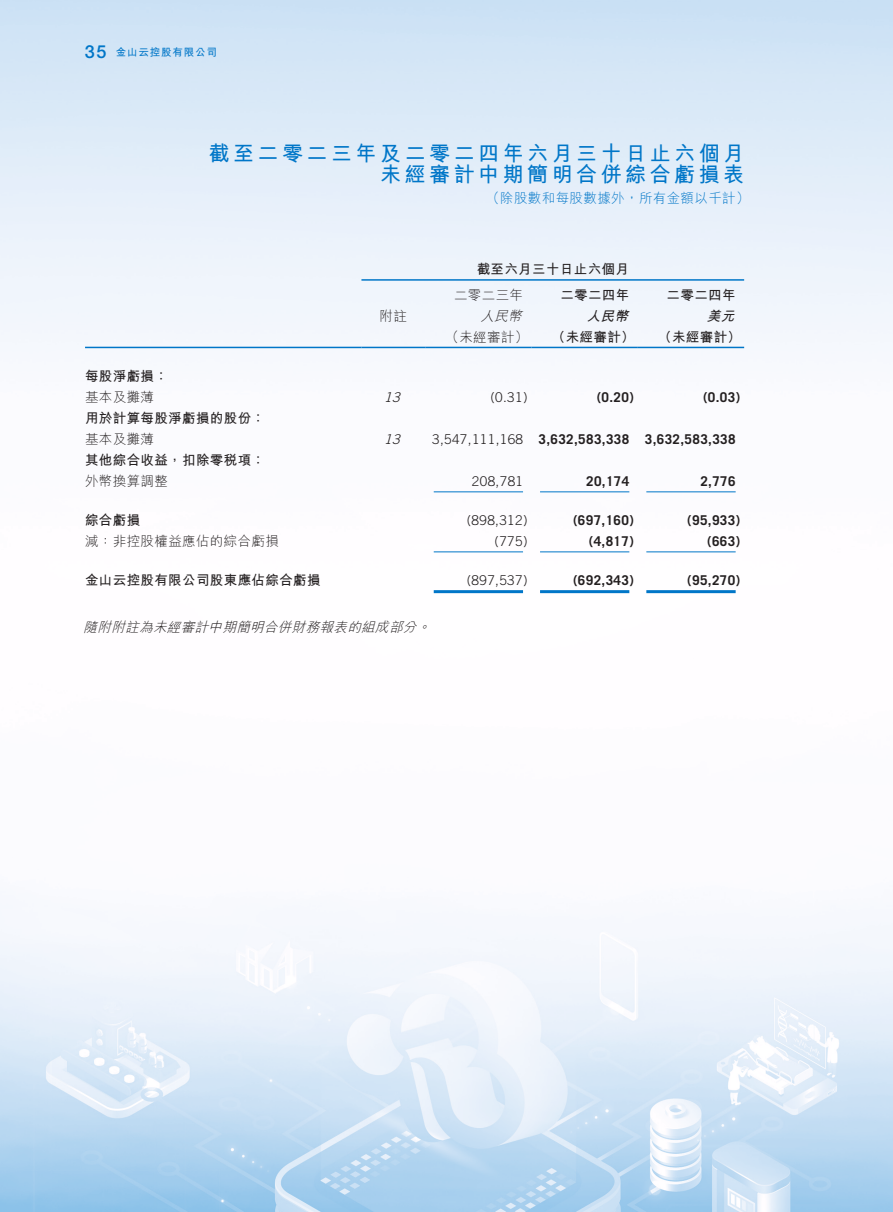
<style>
.page{position:relative;width:893px;height:1212px;background:#fff}
.page>*{position:absolute;margin:0;border:0;box-sizing:border-box;transform-origin:0 0}
.t1{font:700 21px/21px "M Hei HK";letter-spacing:.165em;color:#0076c8;text-align:right}
.t2{font:500 18px "Helvetica Neue LT Std";color:#0076c8}
.t3{font:700 13.5px "Trade Gothic LT Std";letter-spacing:.03em;color:#231f20}
.t4{font:700 13.5px "M Hei HK";letter-spacing:.03em;color:#231f20}
.t5{font:300 13.5px "Trade Gothic LT Std";letter-spacing:.03em;color:#231f20}
.t6{font:300 13.5px "M Hei HK";letter-spacing:.03em;color:#231f20}
.t7{font:italic 300 13.5px "M Hei HK";color:#231f20}
.t8{font:300 13.5px "M Hei HK";letter-spacing:.03em;color:#0076c8}
.t9{font:italic 700 13.5px "M Hei HK";color:#231f20}
.t10{font:italic 300 13.5px "Trade Gothic LT Std";color:#231f20}
.t11{font:700 10.5px "M Hei HK";letter-spacing:.08em;color:#0076c8}
</style>
<div class="page">
<img style="left:0;top:0;width:893px;height:1212px">
<hr style="left:361px;top:279px;width:383px;height:2px;background:#0076c8">
<hr style="left:85px;top:347px;width:276px;height:1px;background:#0076c8">
<hr style="left:361px;top:347px;width:64px;height:1px;background:#0076c8">
<hr style="left:425px;top:347px;width:106px;height:1px;background:#0076c8">
<hr style="left:531px;top:347px;width:107px;height:1px;background:#0076c8">
<hr style="left:638px;top:347px;width:106px;height:1px;background:#0076c8">
<hr style="left:434px;top:491px;width:89px;height:1px;background:#0076c8">
<hr style="left:540px;top:491px;width:89px;height:1px;background:#0076c8">
<hr style="left:646px;top:491px;width:90px;height:1px;background:#0076c8">
<hr style="left:434px;top:551px;width:89px;height:1px;background:#0076c8">
<hr style="left:540px;top:551px;width:89px;height:1px;background:#0076c8">
<hr style="left:646px;top:551px;width:90px;height:1px;background:#0076c8">
<hr style="left:434px;top:590px;width:89px;height:3px;background:#0076c8">
<hr style="left:540px;top:590px;width:89px;height:3px;background:#0076c8">
<hr style="left:646px;top:590px;width:90px;height:3px;background:#0076c8">
<h2 class="t2" style="left:85px;top:41px;width:23px">35</h2>
<p class="t11" style="left:116px;top:44px;width:103px">金山云控股有限公司</p>
<h1 class="t1" style="left:209px;top:141px;width:537px">截至二零二三年及二零二四年六月三十日止六個月未經審計中期簡明合併綜合虧損表</h1>
<p class="t8" style="left:486px;top:191px;width:265px">（除股數和每股數據外，所有金額以千計(</p>
<p class="t6" style="left:380px;top:309px;width:29px">附註</p>
<p class="t4" style="left:477px;top:260px;width:154px">截至六月三十日止六個月</p>
<p class="t6" style="left:454px;top:288px;width:71px">二零二三年</p>
<p class="t4" style="left:560px;top:285px;width:71px">二零二四年</p>
<p class="t4" style="left:667px;top:285px;width:71px">二零二四年</p>
<p class="t7" style="left:480px;top:309px;width:46px">人民幣</p>
<p class="t9" style="left:587px;top:306px;width:47px">人民幣</p>
<p class="t9" style="left:707px;top:306px;width:34px">美元</p>
<p class="t6" style="left:446px;top:330px;width:84px">（未經審計）</p>
<p class="t4" style="left:552px;top:327px;width:84px">（未經審計）</p>
<p class="t4" style="left:658px;top:327px;width:84px">（未經審計(</p>
<p class="t4" style="left:85px;top:366px;width:84px">每股淨虧損：</p>
<p class="t6" style="left:85px;top:390px;width:71px">基本及攤薄</p>
<p class="t4" style="left:85px;top:408px;width:182px">用於計算每股淨虧損的股份：</p>
<p class="t10" style="left:384px;top:389px;width:21px">13</p>
<p class="t5" style="left:490px;top:389px;width:39px">)0.31(</p>
<p class="t3" style="left:597px;top:389px;width:39px">)0.20(</p>
<p class="t3" style="left:703px;top:389px;width:39px">)0.03(</p>
<p class="t6" style="left:85px;top:432px;width:71px">基本及攤薄</p>
<p class="t4" style="left:85px;top:450px;width:182px">其他綜合收益，扣除零稅項：</p>
<p class="t10" style="left:384px;top:431px;width:21px">13</p>
<p class="t5" style="left:432px;top:431px;width:92px">3,547,111,168</p>
<p class="t3" style="left:538px;top:431px;width:92px">3,632,583,338</p>
<p class="t3" style="left:645px;top:431px;width:92px">3,632,583,338</p>
<p class="t6" style="left:85px;top:474px;width:84px">外幣換算調整</p>
<p class="t5" style="left:472px;top:473px;width:53px">208,781</p>
<p class="t3" style="left:586px;top:473px;width:45px">20,174</p>
<p class="t3" style="left:700px;top:473px;width:37px">2,776</p>
<p class="t4" style="left:85px;top:510px;width:57px">綜合虧損</p>
<p class="t5" style="left:467px;top:512px;width:62px">)898,312(</p>
<p class="t3" style="left:573px;top:512px;width:62px">)697,160(</p>
<p class="t3" style="left:687px;top:512px;width:54px">)95,933(</p>
<p class="t6" style="left:85px;top:534px;width:195px">減：非控股權益應佔的綜合虧損</p>
<p class="t5" style="left:494px;top:533px;width:35px">)775(</p>
<p class="t3" style="left:589px;top:533px;width:47px">)4,817(</p>
<p class="t3" style="left:707px;top:533px;width:35px">)663(</p>
<p class="t4" style="left:85px;top:570px;width:237px">金山云控股有限公司股東應佔綜合虧損</p>
<p class="t5" style="left:467px;top:572px;width:62px">)897,537(</p>
<p class="t3" style="left:573px;top:572px;width:62px">)692,343(</p>
<p class="t3" style="left:687px;top:572px;width:54px">)95,270(</p>
<p class="t7" style="left:84px;top:620px;width:338px">隨附附註為未經審計中期簡明合併財務報表的組成部分</p>
<p class="t7" style="left:417px;top:620px;width:19px">。</p>
</div>
